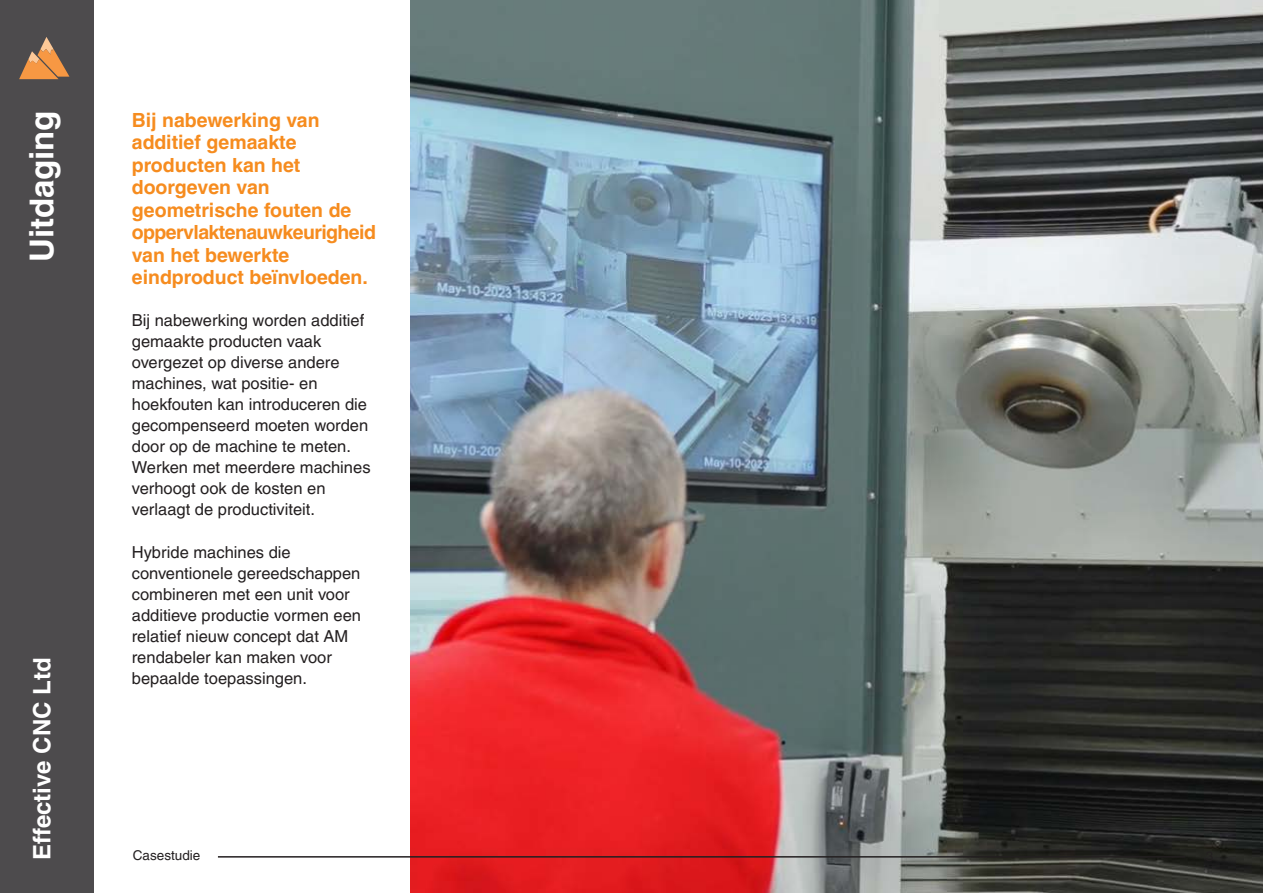
<style>
.page{position:relative;width:1263px;height:893px;background:#fff}
.page>*{position:absolute;margin:0;border:0;box-sizing:border-box;transform-origin:0 0}
.Section_Head_22pt_Bold_White{font:700 33px "Helvetica LT Pro";color:#fff}
.Subheading_16pt_Bold_White{font:700 24px "Helvetica LT Pro";color:#fff}
.Body_Text_13pt_Bold_Orange{font:700 19.5px/22.5px "Helvetica LT Pro";color:#f68c1f}
.Body_Text_11pt{font:16.5px/21px "Helvetica LT Pro";color:#231f20}
.t1{font:13.5px "Helvetica LT Pro";color:#231f20}
</style>
<div class="page">
<img style="left:410px;top:0;width:853px;height:893px">
<hr style="left:218px;top:856px;width:967px;height:2px;background:#231f20">
<div style="left:0;top:0;width:94px;height:893px;background:#4d4b4d"></div>
<svg style="left:19px;top:37px;width:50px;height:42px"></svg>
<p class="Section_Head_22pt_Bold_White" style="left:22px;top:262px;width:153px;rotate:-90deg">Uitdaging</p>
<p class="Subheading_16pt_Bold_White" style="left:27px;top:860px;width:204px;rotate:-90deg">Effective CNC Ltd</p>
<p class="Body_Text_13pt_Bold_Orange" style="left:132px;top:109px;width:246px">Bij nabewerking van additief gemaakte producten kan het doorgeven van geometrische fouten de oppervlaktenauwkeurigheid van het bewerkte eindproduct beïnvloeden.</p>
<p class="Body_Text_11pt" style="left:132px;top:310px;width:240px">Bij nabewerking worden additief gemaakte producten vaak overgezet op diverse andere machines, wat positie- en hoekfouten kan introduceren die gecompenseerd moeten worden door op de machine te meten.<br>Werken met meerdere machines verhoogt ook de kosten en verlaagt de productiviteit.</p>
<p class="Body_Text_11pt" style="left:132px;top:541px;width:231px">Hybride machines die conventionele gereedschappen combineren met een unit voor additieve productie vormen een relatief nieuw concept dat AM rendabeler kan maken voor bepaalde toepassingen.</p>
<p class="t1" style="left:133px;top:848px;width:69px">Casestudie</p>
</div>
